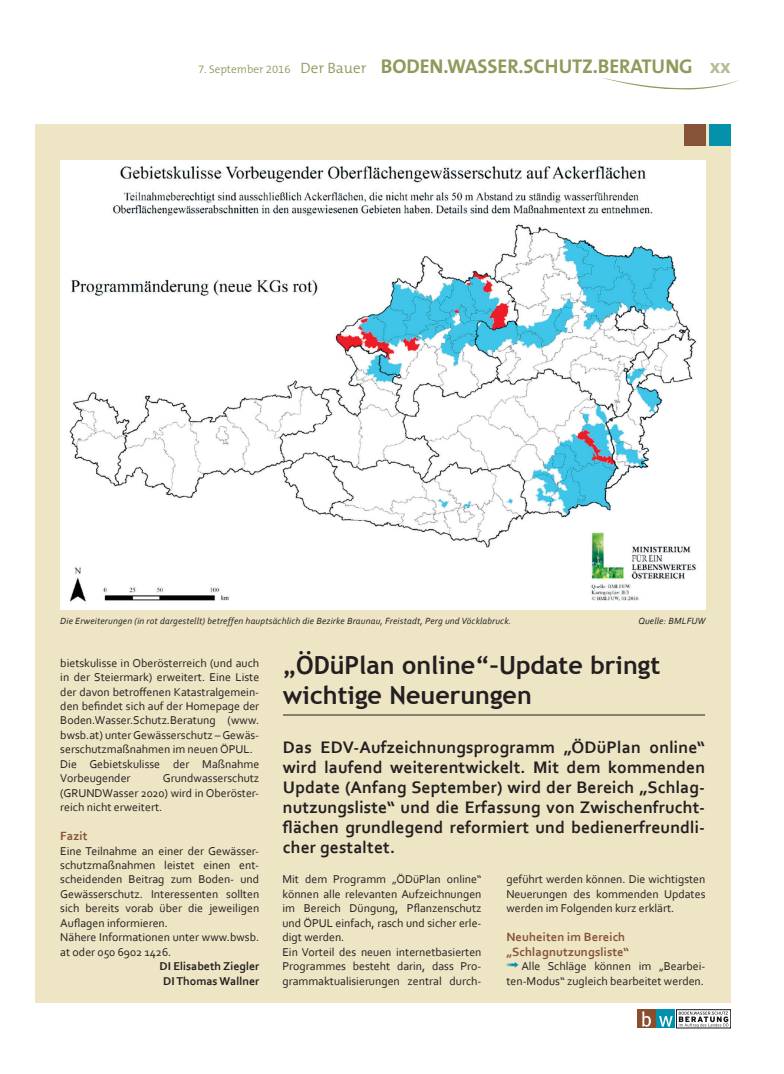
<style>
.page{position:relative;width:784px;height:1074px;background:#fff}
.page>*{position:absolute;margin:0;border:0;box-sizing:border-box;transform-origin:0 0}
.Lunart_Headline_01{font:700 25px/30px "Trebuchet MS";color:#231f20}
.t1{font:700 20px "The Mix B7";letter-spacing:-.005em;color:#8f9a5a}
.Lunart_Einleitungste{font:700 17.5px/20px "Corbel";letter-spacing:.01em;color:#231f20;text-align:justify}
.Lunart_Zwischentitel{font:700 12.5px/14.2px "Corbel";letter-spacing:.01em;color:#865338}
.Lunart_Fliesstext{font:11.88px/14.5px "Corbel";color:#231f20;text-align:justify}
.Lunart_Autor{font:700 11.88px "Corbel";color:#231f20}
.Lunart_Bildtext{font:italic 9.38px "Corbel";letter-spacing:.02em;color:#231f20}
.s1{font-family:"The Mix B4";font-weight:300;font-size:11.25px}
.s2{font-family:"The Mix B4";font-weight:300;font-size:15px}
.s3{color:#b6bb93}
</style>
<div class="page">
<div style="left:35px;top:125px;width:695px;height:878px;background:#eee5c5"></div>
<div style="left:684px;top:124px;width:21px;height:21px;background:#865338"></div>
<div style="left:709px;top:124px;width:21px;height:21px;background:#0590ab"></div>
<div style="left:676px;top:1009px;width:54px;height:19px;border:1px solid #1a171c"></div>
<svg style="left:678px;top:1011px;width:50px;height:16px"></svg>
<div style="left:636px;top:1009px;width:18px;height:19px;background:#8a4e2e"></div>
<div style="left:656px;top:1009px;width:18px;height:19px;background:#0091ac"></div>
<svg style="left:642px;top:1011px;width:8px;height:15px"></svg>
<svg style="left:659px;top:1016px;width:13px;height:10px"></svg>
<svg style="left:602px;top:77px;width:137px;height:13px"></svg>
<hr style="left:283px;top:715px;width:421px;height:1px;background:#231f20">
<img style="left:60px;top:161px;width:645px;height:448px">
<p class="t1" style="left:198px;top:56px;width:534px"><span class="s1">7. September 2016</span> <span class="s2">Der Bauer</span> BODEN.WASSER.SCHUTZ.BERATUNG <span class="s3">xx</span></p>
<p class="Lunart_Bildtext" style="left:60px;top:615px;width:452px">Die Erweiterungen (in rot dargestellt) betreffen hauptsächlich die Bezirke Braunau, Freistadt, Perg und Vöcklabruck.</p>
<p class="Lunart_Bildtext" style="left:638px;top:615px;width:69px">Quelle: BMLFUW</p>
<p class="Lunart_Fliesstext" style="left:60px;top:655px;width:200px">bietskulisse in Oberösterreich (und auch in der Steiermark) erweitert. Eine Liste der davon betroffenen Katastralgemein&shy;den befindet sich auf der Homepage der Boden.Wasser.Schutz.Beratung (www. bwsb.at) unter Gewässerschutz – Gewäs&shy;serschutzmaßnahmen im neuen ÖPUL.</p>
<p class="Lunart_Fliesstext" style="left:60px;top:756px;width:200px">Die Gebietskulisse der Maßnahme<br>Vorbeugender</p>
<p class="Lunart_Headline_01" style="left:283px;top:650px;width:378px">„ÖDüPlan online“–Update bringt wichtige Neuerungen</p>
<p class="Lunart_Einleitungste" style="left:283px;top:737px;width:423px">Das EDV-Aufzeichnungsprogramm „ÖDüPlan online“ wird laufend weiterentwickelt. Mit dem kommenden Update (Anfang September) wird der Bereich „Schlag&shy;nutzungsliste“ und die Erfassung von Zwischenfrucht&shy;flächen grundlegend reformiert und bedienerfreundli&shy;cher gestaltet.</p>
<p class="Lunart_Fliesstext" style="left:282px;top:872px;width:200px">Mit dem Programm „ÖDüPlan online“ können alle relevanten Aufzeichnungen im Bereich Düngung, Pflanzenschutz und ÖPUL einfach, rasch und sicher erle&shy;digt werden.</p>
<p class="Lunart_Fliesstext" style="left:282px;top:944px;width:200px">Ein Vorteil des neuen internetbasierten Programmes besteht darin, dass Pro&shy;grammaktualisierungen zentral durch-</p>
<p class="Lunart_Fliesstext" style="left:60px;top:771px;width:200px;text-indent:102px">Grundwasserschutz (GRUNDWasser 2020) wird in Oberöster&shy;reich nicht erweitert.</p>
<p class="Lunart_Zwischentitel" style="left:60px;top:828px;width:29px">Fazit</p>
<p class="Lunart_Fliesstext" style="left:60px;top:843px;width:200px">Eine Teilnahme an einer der Gewässer&shy;schutzmaßnahmen leistet einen ent&shy;scheidenden Beitrag zum Boden- und Gewässerschutz. Interessenten sollten sich bereits vorab über die jeweiligen Auflagen informieren.</p>
<p class="Lunart_Fliesstext" style="left:60px;top:929px;width:200px">Nähere Informationen unter www.bwsb. at oder 050 6902 1426.</p>
<p class="Lunart_Autor" style="left:159px;top:959px;width:101px">DI Elisabeth Ziegler</p>
<p class="Lunart_Autor" style="left:163px;top:973px;width:97px">DI Thomas Wallner</p>
<p class="Lunart_Fliesstext" style="left:506px;top:872px;width:200px">geführt werden können. Die wichtigsten Neuerungen des kommenden Updates werden im Folgenden kurz erklärt.</p>
<p class="Lunart_Zwischentitel" style="left:506px;top:929px;width:124px">Neuheiten im Bereich „Schlagnutzungsliste“</p>
<p class="Lunart_Fliesstext" style="left:506px;top:958px;width:200px;text-align:right">Alle Schläge können im „Bearbei&shy;ten-Modus“ zugleich bearbeitet werden.</p>
</div>
